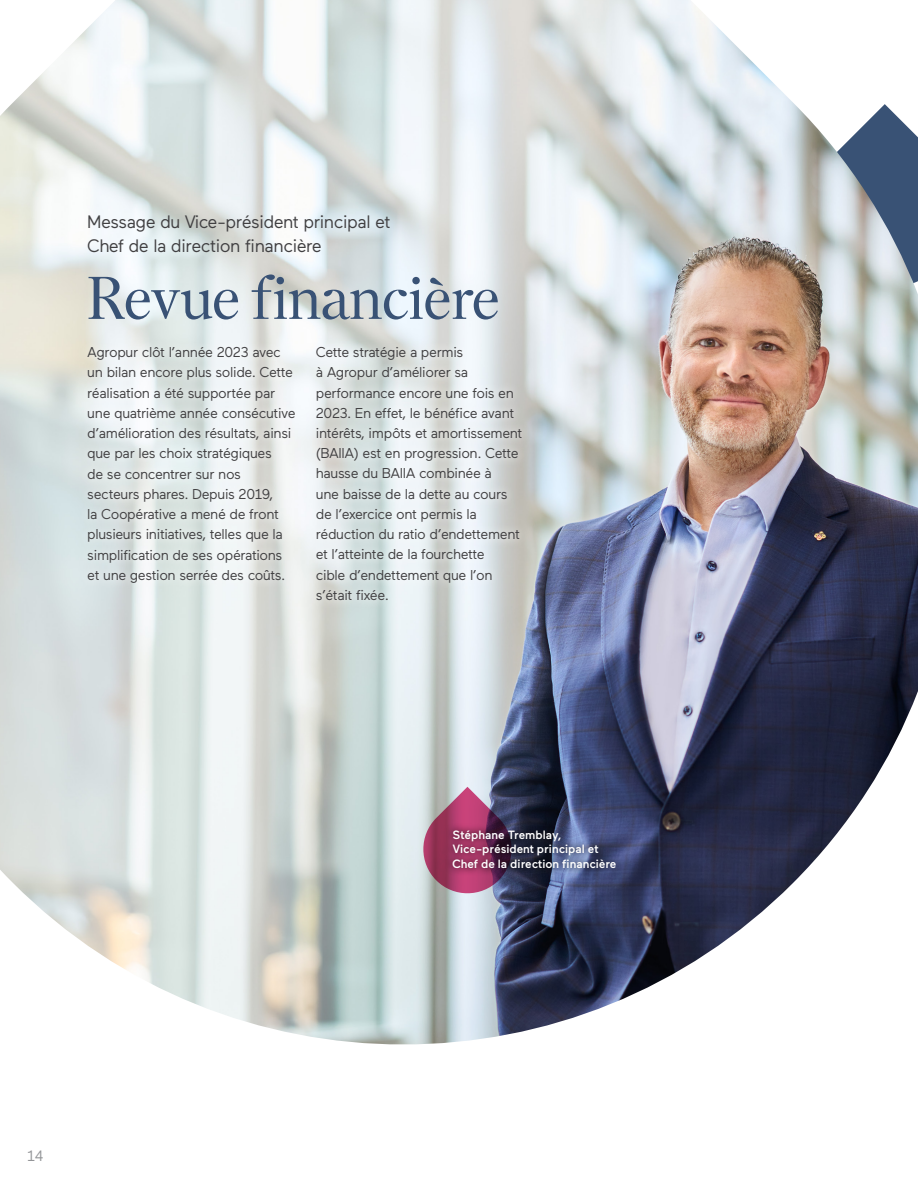
<style>
.page{position:relative;width:918px;height:1188px;background:#fff}
.page>*{position:absolute;margin:0;border:0;box-sizing:border-box;transform-origin:0 0}
.t1{font:60px "Nantes";letter-spacing:-.02em;color:#395275}
.t2{font:18px/24px "Maax";letter-spacing:-.03em;color:#414042}
.t3{font:15px "Maax";color:#939598}
.t4{font:14.25px/20.2px "Maax";letter-spacing:-.03em;color:#414042}
.t5{font:500 12px/14.4px "Maax";color:#fff}
</style>
<div class="page">
<img style="left:0;top:0;width:918px;height:1045px">
<svg style="left:79px;top:338px;width:451px;height:271px"></svg>
<svg style="left:419px;top:787px;width:97px;height:108px"></svg>
<svg style="left:445px;top:822px;width:178px;height:54px"></svg>
<p class="t2" style="left:87px;top:210px;width:305px">Message du Vice-président principal et<br>Chef de la direction financière</p>
<h1 class="t1" style="left:87px;top:262px;width:414px">Revue f inancière</h1>
<p class="t4" style="left:87px;top:342px;width:210px">Agropur clôt l’année 2023 avec un bilan encore plus solide. Cette réalisation a été supportée par une quatrième année consécutive d’amélioration des résultats, ainsi que par les choix stratégiques<br>de se concentrer sur nos secteurs phares. Depuis 2019,<br>la Coopérative a mené de front plusieurs initiatives, telles que la simplification de ses opérations et une gestion serrée des coûts.</p>
<p class="t4" style="left:316px;top:342px;width:208px">Cette stratégie a permis<br>à Agropur d’améliorer sa performance encore une fois en<br>2023. En effet, le bénéfice avant intérêts, impôts et amortissement (BAIIA) est en progression. Cette hausse du BAIIA combinée à<br>une baisse de la dette au cours de l’exercice ont permis la réduction du ratio d’endettement et l’atteinte de la fourchette<br>cible d’endettement que l’on s’était fixée.</p>
<p class="t5" style="left:452px;top:828px;width:166px">Stéphane Tremblay,<br>Vice-président principal et<br>Chef de la direction financière</p>
<p class="t3" style="left:27px;top:1148px;width:18px">14</p>
</div>
